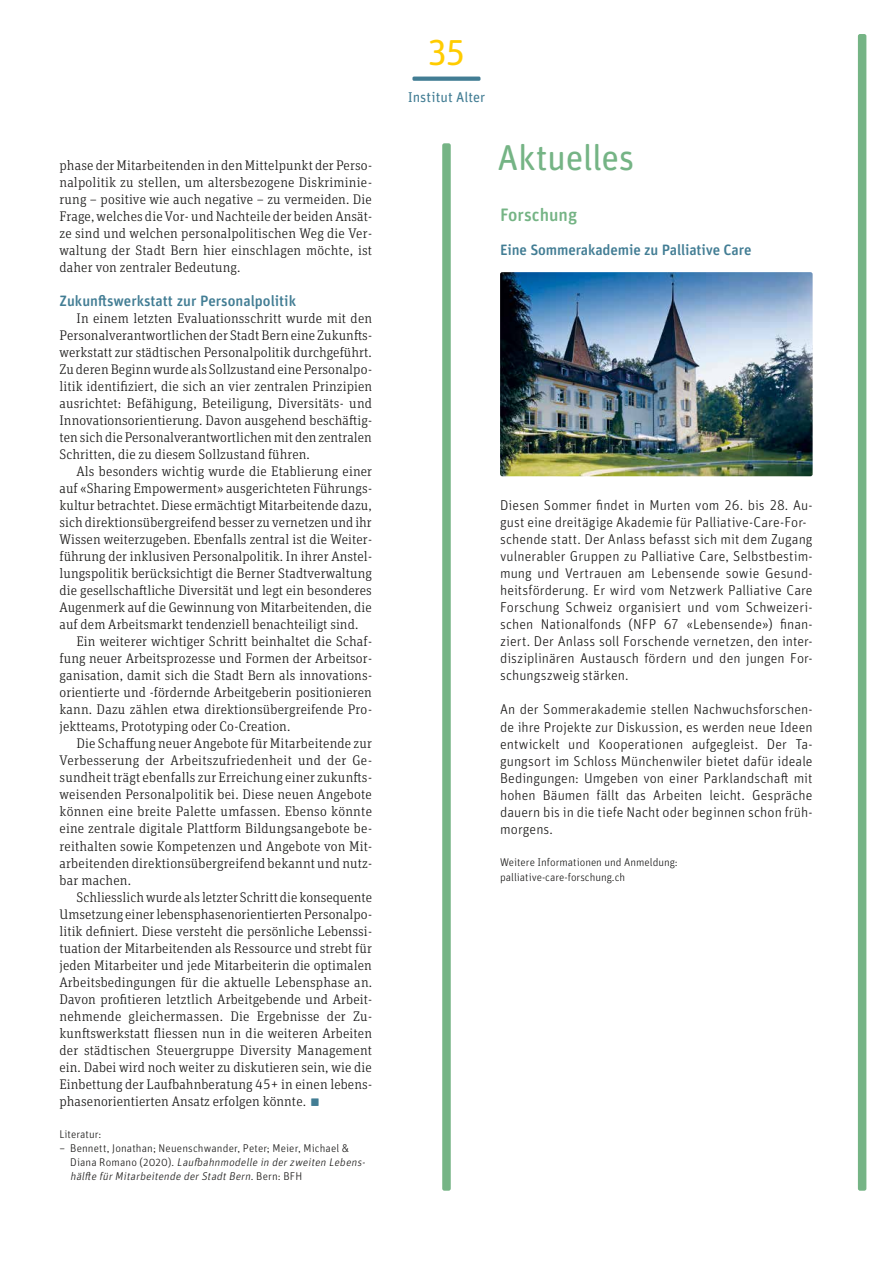
<style>
.page{position:relative;width:893px;height:1263px;background:#fff}
.page>*{position:absolute;margin:0;border:0;box-sizing:border-box;transform-origin:0 0}
.t1{font:36px "Unit Rounded Pro";letter-spacing:-.015em;color:#75b485}
.t2{font:36px "Unit Rounded Pro";color:#fc0}
.t3{font:500 18px "Unit Rounded Pro";color:#75b485}
.t4{font:500 15px "Unit Rounded Pro";letter-spacing:-.01em;color:#427d94}
.t5{font:300 14.25px/17px "Unit Rounded Pro";letter-spacing:.005em;color:#181716}
.t6{font:14.25px "Unit Rounded Pro";color:#427d94}
.t7{font:300 13.95px/17px "Unit Slab Pro";letter-spacing:.005em;color:#181716;text-align:justify}
.t8{font:300 11.25px/14.2px "Unit Rounded Pro";color:#181716}
.s1{font-family:"Unit Rounded Pro";font-size:14.25px}
.s2{font-family:"Unit Rounded Pro";font-size:21px;color:#427d94}
.s3{font-style:italic}
</style>
<div class="page">
<div style="left:858px;top:34px;width:8px;height:1157px;background:#75b485;border-radius:2px"></div>
<div style="left:442px;top:143px;width:9px;height:1048px;background:#75b485;border-radius:2px"></div>
<img style="left:500px;top:272px;width:313px;height:204px">
<svg style="left:412px;top:77px;width:68px;height:4px"></svg>
<p class="t7" style="left:60px;top:156px;width:314px">phase der Mitarbeitenden in den Mittelpunkt der Perso&shy;nalpolitik zu stellen, um altersbezogene Diskriminie&shy;rung – positive wie auch negative – zu vermeiden. Die Frage, welches die Vor- und Nachteile der beiden Ansät&shy;ze sind und welchen personalpolitischen Weg die Ver&shy;waltung der Stadt Bern hier einschlagen möchte, ist daher von zentraler Bedeutung.</p>
<p class="t4" style="left:60px;top:290px;width:238px">Zukunftswerkstatt zur Personalpolitik</p>
<p class="t7" style="left:60px;top:309px;width:314px;text-indent:17px">In einem letzten Evaluationsschritt wurde mit den Personalverantwortlichen der Stadt Bern eine Zukunfts&shy;werkstatt zur städtischen Personalpolitik durchgeführt.<br>Zu deren Beginn wurde als Sollzustand eine Personalpo&shy;litik identifiziert, die sich an vier zentralen Prinzipien ausrichtet: Befähigung, Beteiligung, Diversitäts- und Innovationsorientierung. Davon ausgehend beschäftig&shy;ten sich die Personalverantwortlichen mit den zentralen Schritten, die zu diesem Sollzustand führen.</p>
<p class="t7" style="left:77px;top:462px;width:297px">Als besonders wichtig wurde die Etablierung einer</p>
<p class="t7" style="left:60px;top:479px;width:314px">auf «Sharing Empowerment» ausgerichteten Führungs-</p>
<p class="t7" style="left:60px;top:497px;width:314px">kultur betrachtet. Diese ermächtigt Mitarbeitende dazu,</p>
<p class="t7" style="left:60px;top:514px;width:314px">sich direktionsübergreifend besser zu vernetzen und ihr</p>
<p class="t7" style="left:60px;top:531px;width:314px">Wissen weiterzugeben. Ebenfalls zentral ist die Weiter-</p>
<p class="t7" style="left:60px;top:548px;width:314px">führung der inklusiven Personalpolitik. In ihrer Anstel-</p>
<p class="t7" style="left:60px;top:565px;width:314px">lungspolitik berücksichtigt die Berner Stadtverwaltung</p>
<p class="t7" style="left:60px;top:582px;width:314px">die gesellschaftliche Diversität und legt ein besonderes</p>
<p class="t7" style="left:60px;top:599px;width:314px">Augenmerk auf die Gewinnung von Mitarbeitenden, die</p>
<p class="t7" style="left:60px;top:616px;width:300px">auf dem Arbeitsmarkt tendenziell benachteiligt sind.</p>
<p class="t7" style="left:77px;top:633px;width:297px">Ein weiterer wichtiger Schritt beinhaltet die Schaf-</p>
<p class="t7" style="left:60px;top:650px;width:314px">fung neuer Arbeitsprozesse und Formen der Arbeitsor-</p>
<p class="t7" style="left:60px;top:667px;width:313px">ganisation, damit sich die Stadt Bern als innovations-</p>
<p class="t7" style="left:60px;top:684px;width:314px">orientierte und -fördernde Arbeitgeberin positionieren</p>
<p class="t7" style="left:60px;top:701px;width:314px">kann. Dazu zählen etwa direktionsübergreifende Pro-</p>
<p class="t7" style="left:60px;top:718px;width:232px">jektteams, Prototyping oder Co-Creation.</p>
<p class="t7" style="left:77px;top:735px;width:297px">Die Schaffung neuer Angebote für Mitarbeitende zur</p>
<p class="t7" style="left:60px;top:752px;width:314px">Verbesserung der Arbeitszufriedenheit und der Ge-</p>
<p class="t7" style="left:60px;top:769px;width:314px">sundheit trägt ebenfalls zur Erreichung einer zukunfts-</p>
<p class="t7" style="left:60px;top:786px;width:314px">weisenden Personalpolitik bei. Diese neuen Angebote</p>
<p class="t7" style="left:60px;top:803px;width:314px">können eine breite Palette umfassen. Ebenso könnte</p>
<p class="t7" style="left:60px;top:820px;width:314px">eine zentrale digitale Plattform Bildungsangebote be-</p>
<p class="t7" style="left:60px;top:837px;width:314px">reithalten sowie Kompetenzen und Angebote von Mit-</p>
<p class="t7" style="left:60px;top:854px;width:314px">arbeitenden direktionsübergreifend bekannt und nutz-</p>
<p class="t7" style="left:60px;top:871px;width:73px">bar machen.</p>
<p class="t7" style="left:77px;top:888px;width:297px">Schliesslich wurde als letzter Schritt die konsequente</p>
<p class="t7" style="left:60px;top:905px;width:314px">Umsetzung einer lebensphasenorientierten Personalpo-</p>
<p class="t7" style="left:60px;top:922px;width:314px">litik definiert. Diese versteht die persönliche Lebenssi-</p>
<p class="t7" style="left:60px;top:939px;width:314px">tuation der Mitarbeitenden als Ressource und strebt für</p>
<p class="t7" style="left:60px;top:956px;width:314px">jeden Mitarbeiter und jede Mitarbeiterin die optimalen</p>
<p class="t7" style="left:60px;top:973px;width:314px">Arbeitsbedingungen für die aktuelle Lebensphase an.</p>
<p class="t7" style="left:60px;top:990px;width:314px">Davon profitieren letztlich Arbeitgebende und Arbeit-</p>
<p class="t7" style="left:60px;top:1007px;width:314px">nehmende gleichermassen. Die Ergebnisse der Zu-</p>
<p class="t7" style="left:60px;top:1024px;width:314px">kunftswerkstatt fliessen nun in die weiteren Arbeiten</p>
<p class="t7" style="left:60px;top:1041px;width:314px">der städtischen Steuergruppe Diversity Management</p>
<p class="t7" style="left:60px;top:1058px;width:314px">ein. Dabei wird noch weiter zu diskutieren sein, wie die</p>
<p class="t7" style="left:60px;top:1075px;width:314px">Einbettung der Laufbahnberatung 45+ in einen lebens-</p>
<p class="t7" style="left:60px;top:1092px;width:262px">phasenorientierten Ansatz erfolgen könnte<span class="s1">.</span> <span class="s2">▪</span></p>
<p class="t8" style="left:60px;top:1126px;width:43px">Literatur:</p>
<p class="t8" style="left:70px;top:1141px;width:299px;text-indent:-11px">– Bennett, Jonathan; Neuenschwander, Peter; Meier, Michael &amp;<br>D i a n a R o m a n o (2 0 2 0) . <span class="s3">Laufbahnmodelle in derzweiten Lebens&shy;hälfte fürMitarbeitende derStadtBern</span>. B e r n : B F H</p>
<h1 class="t2" style="left:428px;top:25px;width:38px">35</h1>
<p class="t6" style="left:408px;top:87px;width:79px">Institut Alter</p>
<h1 class="t1" style="left:497px;top:133px;width:139px">Aktuelles</h1>
<p class="t3" style="left:500px;top:202px;width:79px">Forschung</p>
<p class="t4" style="left:500px;top:239px;width:253px">Eine Sommerakademie zu Palliative Care</p>
<p class="t5" style="left:500px;top:497px;width:314px">Diesen Sommer findet in Murten vom 26. bis 28. Au&shy;gust eine dreitägige Akademie für Palliative-Care-For&shy;schende statt. Der Anlass befasst sich mit dem Zugang vulnerabler Gruppen zu Palliative Care, Selbstbestim&shy;mung und Vertrauen am Lebensende sowie Gesund&shy;heitsförderung. Er wird vom Netzwerk Palliative Care Forschung Schweiz organisiert und vom Schweizeri&shy;schen Nationalfonds (NFP 67 «Lebensende») finan&shy;ziert. Der Anlass soll Forschende vernetzen, den inter&shy;disziplinären Austausch fördern und den jungen For&shy;schungszweig stärken.</p>
<p class="t5" style="left:500px;top:701px;width:314px;text-align:justify">An der Sommerakademie stellen Nachwuchsforschen&shy;de ihre Projekte zur Diskussion, es werden neue Ideen entwickelt und Kooperationen aufgegleist. Der Ta&shy;gungsort im Schloss Münchenwiler bietet dafür ideale Bedingungen: Umgeben von einer Parklandschaft mit hohen Bäumen fällt das Arbeiten leicht. Gespräche dauern bis in die tiefe Nacht oder beginnen schon früh&shy;morgens.</p>
<p class="t8" style="left:500px;top:854px;width:179px;line-height:15px">Weitere Informationen und Anmeldung: palliative-care-forschung.ch</p>
</div>
